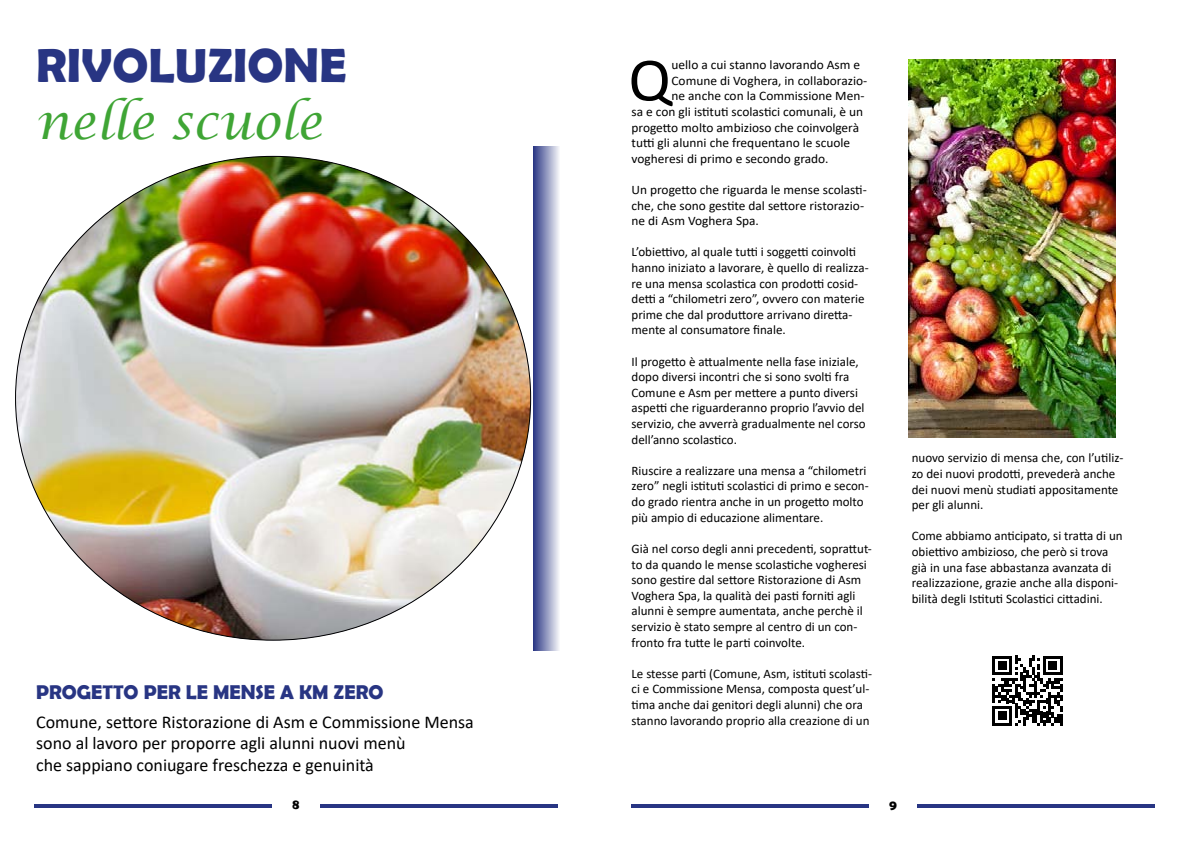
<style>
.page{position:relative;width:1191px;height:842px;background:#fff}
.page>*{position:absolute;margin:0;border:0;box-sizing:border-box;transform-origin:0 0}
.t1{font:62.2px "Calibri";color:#000}
.t2{font:700 48px "Berlin Sans FB Demi";color:#283583}
.t3{font:italic 48px "Lucida Calligraphy";color:#3fa535}
.t4{font:700 20px "Berlin Sans FB Demi";color:#283583}
.t5{font:18px/21.6px "Calibri";color:#000}
.t6{font:700 14px "Berlin Sans FB Demi";color:#000}
.t7{font:13px/15.6px "Calibri";color:#000}
</style>
<div class="page">
<hr style="left:34px;top:804px;width:238px;height:3px;background:#283583">
<hr style="left:320px;top:804px;width:237px;height:3px;background:#283583">
<img style="left:16px;top:156px;width:514px;height:484px">
<div style="left:533px;top:146px;width:26px;height:505px;background:linear-gradient(to right,#293684,#e8e9f1)"></div>
<hr style="left:631px;top:804px;width:238px;height:3px;background:#283583">
<hr style="left:917px;top:804px;width:238px;height:3px;background:#283583">
<svg style="left:992px;top:656px;width:70px;height:70px"></svg>
<img style="left:908px;top:59px;width:207px;height:379px">
<h2 class="t2" style="left:36px;top:37px;width:312px">RIVOLUZIONE</h2>
<h2 class="t3" style="left:36px;top:93px;width:288px">nelle scuole</h2>
<h3 class="t4" style="left:36px;top:681px;width:349px">PROGETTO PER LE MENSE A KM ZERO</h3>
<h3 class="t5" style="left:36px;top:711px;width:439px">Comune, settore Ristorazione di Asm e Commissione Mensa sono al lavoro per proporre agli alunni nuovi menù<br>che sappiano coniugare freschezza e genuinità</h3>
<p class="t6" style="left:292px;top:796px;width:8px">8</p>
<h1 class="t1" style="left:628px;top:37px;width:45px">Q</h1>
<p class="t7" style="left:671px;top:57px;width:190px">uello a cui stanno lavorando Asm e</p>
<p class="t7" style="left:671px;top:72px;width:197px">Comune di Voghera, in collaborazio-</p>
<p class="t7" style="left:671px;top:88px;width:194px">ne anche con la Commissione Men-</p>
<p class="t7" style="left:631px;top:104px;width:233px">sa e con gli istituti scolastici comunali, è un</p>
<p class="t7" style="left:631px;top:119px;width:229px">progetto molto ambizioso che coinvolgerà</p>
<p class="t7" style="left:631px;top:135px;width:220px">tutti gli alunni che frequentano le scuole</p>
<p class="t7" style="left:631px;top:150px;width:199px">vogheresi di primo e secondo grado.</p>
<p class="t7" style="left:631px;top:182px;width:237px">Un progetto che riguarda le mense scolasti&shy;che, che sono gestite dal settore ristorazio&shy;ne di Asm Voghera Spa.</p>
<p class="t7" style="left:631px;top:244px;width:239px">L’obiettivo, al quale tutti i soggetti coinvolti hanno iniziato a lavorare, è quello di realizza&shy;re una mensa scolastica con prodotti cosid&shy;detti a “chilometri zero”, ovvero con materie prime che dal produttore arrivano diretta&shy;mente al consumatore finale.</p>
<p class="t7" style="left:631px;top:353px;width:236px">Il progetto è attualmente nella fase iniziale, dopo diversi incontri che si sono svolti fra Comune e Asm per mettere a punto diversi aspetti che riguarderanno proprio l’avvio del servizio, che avverrà gradualmente nel corso dell’anno scolastico.</p>
<p class="t7" style="left:631px;top:462px;width:239px">Riuscire a realizzare una mensa a “chilometri zero” negli istituti scolastici di primo e secon&shy;do grado rientra anche in un progetto molto più ampio di educazione alimentare.</p>
<p class="t7" style="left:631px;top:540px;width:242px">Già nel corso degli anni precedenti, soprattut&shy;to da quando le mense scolastiche vogheresi sono gestire dal settore Ristorazione di Asm Voghera Spa, la qualità dei pasti forniti agli alunni è sempre aumentata, anche perchè il servizio è stato sempre al centro di un con&shy;fronto fra tutte le parti coinvolte.</p>
<p class="t7" style="left:631px;top:665px;width:242px">Le stesse parti (Comune, Asm, istituti scolasti&shy;ci e Commissione Mensa, composta quest’ul&shy;tima anche dai genitori degli alunni) che ora stanno lavorando proprio alla creazione di un</p>
<p class="t7" style="left:911px;top:450px;width:213px">nuovo servizio di mensa che, con l’utiliz&shy;zo dei nuovi prodotti, prevederà anche dei nuovi menù studiati appositamente per gli alunni.</p>
<p class="t7" style="left:911px;top:528px;width:212px">Come abbiamo anticipato, si tratta di un obiettivo ambizioso, che però si trova già in una fase abbastanza avanzata di realizzazione, grazie anche alla disponi&shy;bilità degli Istituti Scolastici cittadini.</p>
<p class="t6" style="left:889px;top:796px;width:9px">9</p>
</div>
